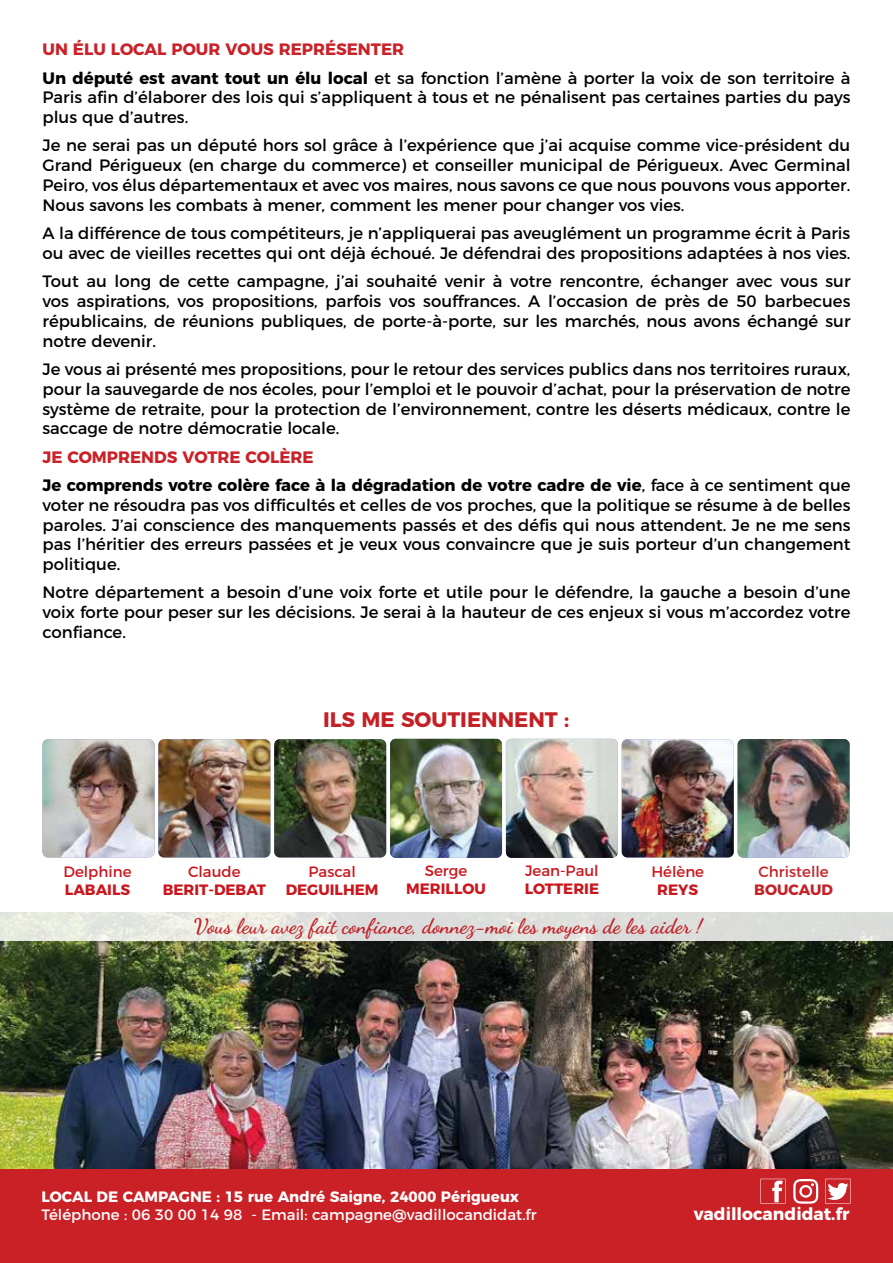
<style>
.page{position:relative;width:893px;height:1263px;background:#fff}
.page>*{position:absolute;margin:0;border:0;box-sizing:border-box;transform-origin:0 0}
.t1{font:700 21px "Dancing Script";color:#c12127}
.t2{font:700 21px "Montserrat";color:#c42127}
.t3{font:700 17.1px "Montserrat";color:#fff}
.t4{font:16.5px/19.8px "Montserrat";color:#000;text-align:justify}
.t5{font:700 16.5px/28.3px "Montserrat";color:#000}
.t6{font:15px "Montserrat";color:#fff}
.t7{font:700 15px "Montserrat";color:#ca171e}
.t8{font:700 15px "Montserrat";color:#fff}
.t9{font:15px "Montserrat";color:#ca171e}
.t10{font:15px "Montserrat";color:#c42127}
.t11{font:700 15px "Montserrat";color:#c42127}
.s1{font-weight:700;color:#ca2128}
.s2{font-weight:700}
.s3{color:#ca2128}
.s4{font-weight:400}
</style>
<div class="page">
<img style="left:274px;top:739px;width:112px;height:118px">
<img style="left:0;top:941px;width:893px;height:228px">
<div style="left:0;top:1169px;width:893px;height:94px;background:#ca2127"></div>
<svg style="left:0;top:912px;width:893px;height:29px;fill:#dddfdc"></svg>
<img style="left:43px;top:739px;width:111px;height:118px">
<img style="left:158px;top:739px;width:112px;height:118px">
<img style="left:390px;top:739px;width:112px;height:119px">
<img style="left:622px;top:739px;width:112px;height:118px">
<img style="left:506px;top:739px;width:112px;height:119px">
<img style="left:738px;top:739px;width:112px;height:119px">
<svg style="left:760px;top:1179px;width:25px;height:25px"></svg>
<svg style="left:793px;top:1179px;width:25px;height:25px"></svg>
<svg style="left:825px;top:1179px;width:25px;height:25px"></svg>
<p class="t4" style="left:43px;top:34px;width:809px;line-height:28.3px"><span class="s1">UN ÉLU LOCAL POUR VOUS REPRÉSENTER<br></span><span class="s2">Un député est avant tout un élu local</span> et sa fonction l’amène à porter la voix de son territoire à</p>
<p class="t4" style="left:43px;top:86px;width:809px">Paris afin d’élaborer des lois qui s’appliquent à tous et ne pénalisent pas certaines parties du pays plus que d’autres.</p>
<p class="t4" style="left:43px;top:134px;width:809px">Je ne serai pas un député hors sol grâce à l’expérience que j’ai acquise comme vice-président du Grand Périgueux (en charge du commerce) et conseiller municipal de Périgueux. Avec Germinal Peiro, vos élus départementaux et avec vos maires, nous savons ce que nous pouvons vous apporter.<br>Nous savons les combats à mener, comment les mener pour changer vos vies.</p>
<p class="t4" style="left:43px;top:222px;width:809px">A la différence de tous compétiteurs, je n’appliquerai pas aveuglément un programme écrit à Paris ou avec de vieilles recettes qui ont déjà échoué. Je défendrai des propositions adaptées à nos vies.</p>
<p class="t4" style="left:43px;top:270px;width:809px">Tout au long de cette campagne, j’ai souhaité venir à votre rencontre, échanger avec vous sur vos aspirations, vos propositions, parfois vos souffrances. A l’occasion de près de 50 barbecues républicains, de réunions publiques, de porte-à-porte, sur les marchés, nous avons échangé sur notre devenir.</p>
<p class="t4" style="left:43px;top:358px;width:809px">Je vous ai présenté mes propositions, pour le retour des services publics dans nos territoires ruraux, pour la sauvegarde de nos écoles, pour l’emploi et le pouvoir d’achat, pour la préservation de notre système de retraite, pour la protection de l’environnement, contre les déserts médicaux, contre le saccage de notre démocratie locale.</p>
<p class="t5" style="left:43px;top:441px;width:809px"><span class="s3">JE COMPRENDS VOTRE COLÈRE<br></span>Je comprends votre colère face à la dégradation de votre cadre de vie<span class="s4">, face à ce sentiment que</span></p>
<p class="t4" style="left:43px;top:494px;width:809px">voter ne résoudra pas vos difficultés et celles de vos proches, que la politique se résume à de belles paroles. J’ai conscience des manquements passés et des défis qui nous attendent. Je ne me sens pas l’héritier des erreurs passées et je veux vous convaincre que je suis porteur d’un changement politique.</p>
<p class="t4" style="left:43px;top:581px;width:809px">Notre département a besoin d’une voix forte et utile pour le défendre, la gauche a besoin d’une voix forte pour peser sur les décisions. Je serai à la hauteur de ces enjeux si vous m’accordez votre confiance.</p>
<p class="t2" style="left:323px;top:702px;width:248px">ILS ME SOUTIENNENT :</p>
<p class="t9" style="left:63px;top:859px;width:70px">Delphine</p>
<p class="t7" style="left:65px;top:877px;width:67px">LABAILS</p>
<p class="t9" style="left:188px;top:859px;width:54px">Claude</p>
<p class="t7" style="left:163px;top:877px;width:105px">BERIT-DEBAT</p>
<p class="t9" style="left:308px;top:859px;width:49px">Pascal</p>
<p class="t7" style="left:286px;top:877px;width:94px">DEGUILHEM</p>
<p class="t9" style="left:425px;top:858px;width:44px">Serge</p>
<p class="t7" style="left:406px;top:876px;width:81px">MERILLOU</p>
<p class="t9" style="left:525px;top:858px;width:75px">Jean-Paul</p>
<p class="t7" style="left:525px;top:876px;width:76px">LOTTERIE</p>
<p class="t9" style="left:651px;top:859px;width:54px">Hélène</p>
<p class="t7" style="left:657px;top:877px;width:42px">REYS</p>
<p class="t1" style="left:194px;top:910px;width:510px">Vous leur avez fait confiance, donnez-moi les moyens de les aider !</p>
<p class="t10" style="left:758px;top:859px;width:72px">Christelle</p>
<p class="t11" style="left:754px;top:877px;width:80px">BOUCAUD</p>
<p class="t8" style="left:42px;top:1184px;width:479px">LOCAL DE CAMPAGNE : 15 rue André Saigne, 24000 Périgueux</p>
<p class="t6" style="left:42px;top:1202px;width:497px">Téléphone : 06 30 00 14 98 - Email: campagne@vadillocandidat.fr</p>
<p class="t3" style="left:694px;top:1200px;width:157px">vadillocandidat.fr</p>
</div>
